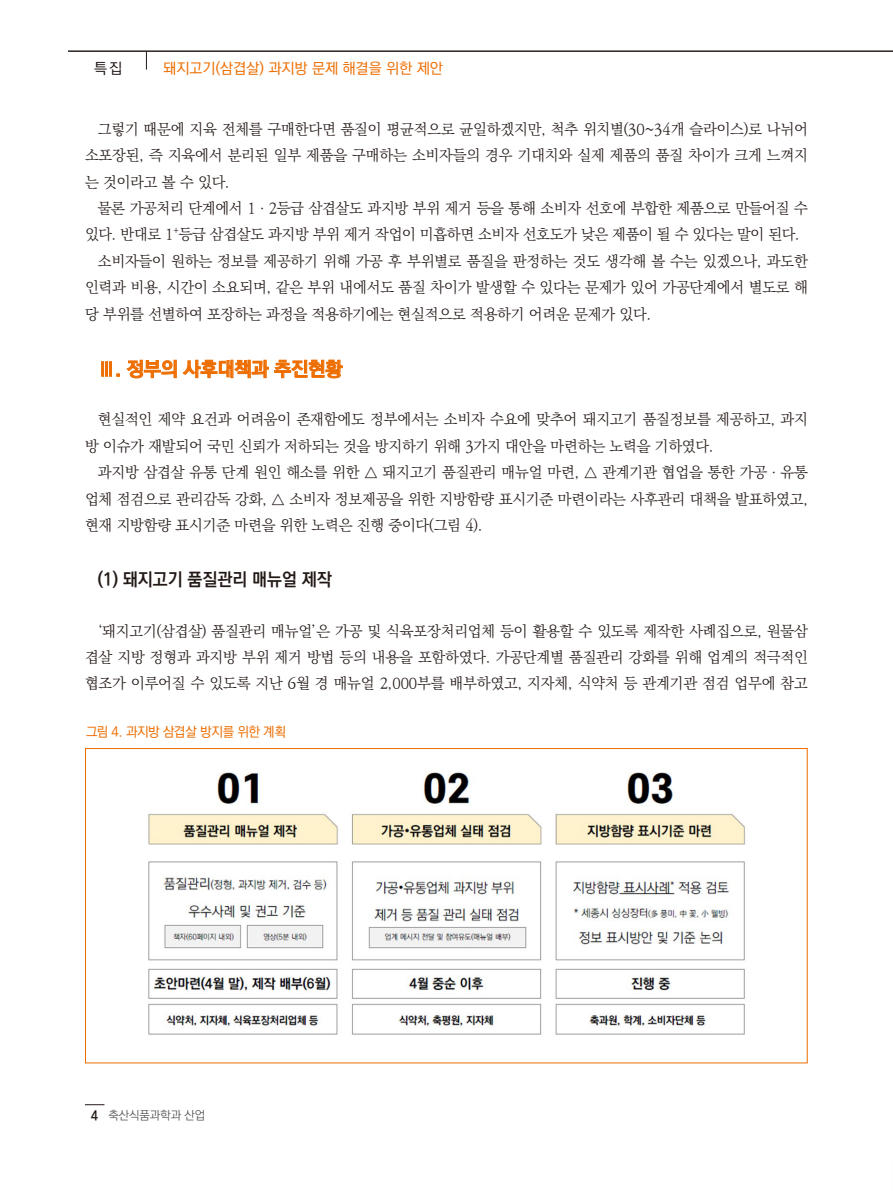
<style>
.page{position:relative;width:893px;height:1191px;background:#fff}
.page>*{position:absolute;margin:0;border:0;box-sizing:border-box;transform-origin:0 0}
.t1{font:700 19.5px "Ko Pub World Dotum";color:#ed6d00}
.t2{font:700 18px "Ko Pub World Dotum";color:#231916;scale:.95 1}
.t3{font:300 15px/26.4px "Ko Pub World Batang";letter-spacing:-.01em;color:#231916;text-align:justify}
.t4{font:500 15px "Ko Pub World Dotum";color:#ed6d00}
.t5{font:500 15px "Ko Pub World Dotum";color:#231916}
.t6{font:500 13.5px "Ko Pub World Dotum";letter-spacing:-.03em;color:#ed6d00}
.t7{font:300 12px "Ko Pub World Dotum";letter-spacing:-.01em;color:#4d4a4a}
.t8{font:300 8.7px "Ko Pub World Batang";color:#231916}
.s1{font-family:"YDVYGO12";font-weight:400}
.s2{font-weight:700;font-size:13.5px;color:#231916}
</style>
<div class="page">
<svg style="left:85px;top:1104px;width:19px;height:1px"></svg>
<hr style="left:68px;top:51px;width:825px;height:1px;background:#231916">
<svg style="left:146px;top:52px;width:1px;height:18px"></svg>
<div style="left:109px;top:361px;width:3px;height:15px;border:1px solid #ed6d00"></div>
<div style="left:105px;top:361px;width:3px;height:15px;border:1px solid #ed6d00"></div>
<svg style="left:102px;top:361px;width:2px;height:15px"></svg>
<svg style="left:127px;top:360px;width:50px;height:18px"></svg>
<svg style="left:183px;top:360px;width:160px;height:18px"></svg>
<img style="left:148px;top:772px;width:598px;height:263px">
<p class="t5" style="left:94px;top:57px;width:30px">특집</p>
<p class="t4" style="left:163px;top:57px;width:281px">돼지고기(삼겹살) 과지방 문제 해결을 위한 제안</p>
<p class="t3" style="left:85px;top:116px;width:724px;text-indent:13px">그렇기 때문에 지육 전체를 구매한다면 품질이 평균적으로 균일하겠지만, 척추 위치별(30~34개 슬라이스)로 나뉘어 소포장된, 즉 지육에서 분리된 일부 제품을 구매하는 소비자들의 경우 기대치와 실제 제품의 품질 차이가 크게 느껴지 는 것이라고 볼 수 있다.</p>
<p class="t3" style="left:85px;top:195px;width:724px;text-indent:13px">물론 가공처리 단계에서 1<span class="s1">·</span>2등급 삼겹살도 과지방 부위 제거 등을 통해 소비자 선호에 부합한 제품으로 만들어질 수 있다. 반대로 1 등급 삼겹살도 과지방 부위 제거 작업이 미흡하면 소비자 선호도가 낮은 제품이 될 수 있다는 말이 된다.</p>
<p class="t8" style="left:173px;top:223px;width:7px">+</p>
<p class="t3" style="left:85px;top:248px;width:724px;text-indent:13px">소비자들이 원하는 정보를 제공하기 위해 가공 후 부위별로 품질을 판정하는 것도 생각해 볼 수는 있겠으나, 과도한 인력과 비용, 시간이 소요되며, 같은 부위 내에서도 품질 차이가 발생할 수 있다는 문제가 있어 가공단계에서 별도로 해 당 부위를 선별하여 포장하는 과정을 적용하기에는 현실적으로 적용하기 어려운 문제가 있다.</p>
<p class="t1" style="left:98px;top:355px;width:246px">Ⅲ. 정부의 사후대책과 추진현황</p>
<p class="t3" style="left:85px;top:407px;width:724px;text-indent:13px">현실적인 제약 요건과 어려움이 존재함에도 정부에서는 소비자 수요에 맞추어 돼지고기 품질정보를 제공하고, 과지 방 이슈가 재발되어 국민 신뢰가 저하되는 것을 방지하기 위해 3가지 대안을 마련하는 노력을 기하였다.</p>
<p class="t3" style="left:85px;top:459px;width:724px;text-indent:13px">과지방 삼겹살 유통 단계 원인 해소를 위한 △ 돼지고기 품질관리 매뉴얼 마련, △ 관계기관 협업을 통한 가공<span class="s1">·</span>유통 업체 점검으로 관리감독 강화, △ 소비자 정보제공을 위한 지방함량 표시기준 마련이라는 사후관리 대책을 발표하였고, 현재 지방함량 표시기준 마련을 위한 노력은 진행 중이다(그림 4).</p>
<p class="t2" style="left:98px;top:566px;width:248px">(1) 돼지고기 품질관리 매뉴얼 제작</p>
<p class="t3" style="left:85px;top:618px;width:724px;text-indent:13px">‘돼지고기(삼겹살) 품질관리 매뉴얼’은 가공 및 식육포장처리업체 등이 활용할 수 있도록 제작한 사례집으로, 원물삼 겹살 지방 정형과 과지방 부위 제거 방법 등의 내용을 포함하였다. 가공단계별 품질관리 강화를 위해 업계의 적극적인 협조가 이루어질 수 있도록 지난 6월 경 매뉴얼 2,000부를 배부하였고, 지자체, 식약처 등 관계기관 점검 업무에 참고</p>
<p class="t6" style="left:86px;top:723px;width:201px">그림 4. 과지방 삼겹살 방지를 위한 계획</p>
<p class="t7" style="left:91px;top:1106px;width:115px"><span class="s2">4</span> 축산식품과학과 산업</p>
</div>
